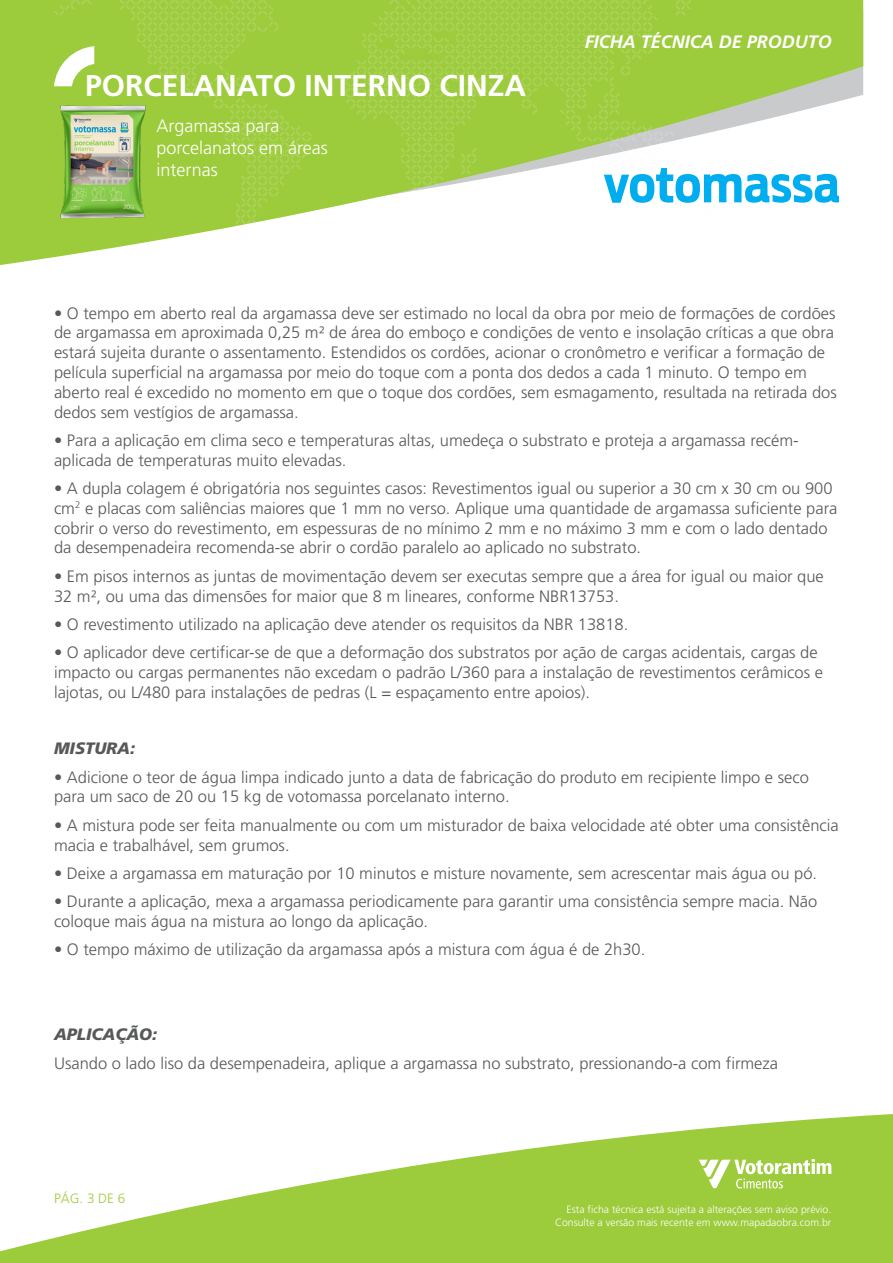
<style>
.page{position:relative;width:893px;height:1263px;background:#fff}
.page>*{position:absolute;margin:0;border:0;box-sizing:border-box;transform-origin:0 0}
.t1{font:700 30px "Frutiger LT Std";color:#fff}
.t2{font:300 18px/21.6px "Frutiger";color:#fff}
.t3{font:italic 700 18px "Frutiger LT Std";color:#fff}
.corpotexto{font:300 16.5px/19.8px "Frutiger";color:#57585a}
.t4{font:italic 900 16.5px "Frutiger LT Std";color:#57585a}
.t5{font:300 13.5px "Frutiger";color:#9ccb3b}
.t6{font:300 10.5px/12.6px "Frutiger";color:#fff;text-align:right}
</style>
<div class="page">
<svg style="left:0;top:0;width:863px;height:265px"></svg>
<svg style="left:54px;top:0;width:692px;height:240px;fill:#9ccb3b"></svg>
<svg style="left:604px;top:168px;width:235px;height:35px"></svg>
<svg style="left:54px;top:46px;width:40px;height:40px"></svg>
<svg style="left:0;top:1114px;width:893px;height:149px;fill:#9ccb3b"></svg>
<svg style="left:699px;top:1159px;width:132px;height:29px"></svg>
<img style="left:54px;top:103px;width:97px;height:118px">
<h1 class="t1" style="left:85px;top:68px;width:442px">PORCELANATO INTERNO CINZA</h1>
<p class="t2" style="left:157px;top:116px;width:173px">Argamassa para porcelanatos em áreas internas</p>
<p class="t3" style="left:585px;top:31px;width:249px">FICHA TÉCNICA DE PRODUTO</p>
<p class="corpotexto" style="left:54px;top:303px;width:784px">• O tempo em aberto real da argamassa deve ser estimado no local da obra por meio de formações de cordões de argamassa em aproximada 0,25 m² de área do emboço e condições de vento e insolação críticas a que obra estará sujeita durante o assentamento. Estendidos os cordões, acionar o cronômetro e verificar a formação de película superficial na argamassa por meio do toque com a ponta dos dedos a cada 1 minuto. O tempo em aberto real é excedido no momento em que o toque dos cordões, sem esmagamento, resultada na retirada dos dedos sem vestígios de argamassa.</p>
<p class="corpotexto" style="left:54px;top:430px;width:746px">• Para a aplicação em clima seco e temperaturas altas, umedeça o substrato e proteja a argamassa recém&shy;aplicada de temperaturas muito elevadas.</p>
<p class="corpotexto" style="left:54px;top:479px;width:785px">• A dupla colagem é obrigatória nos seguintes casos: Revestimentos igual ou superior a 30 cm x 30 cm ou 900 cm<sup>2</sup> e placas com saliências maiores que 1 mm no verso. Aplique uma quantidade de argamassa suficiente para cobrir o verso do revestimento, em espessuras de no mínimo 2 mm e no máximo 3 mm e com o lado dentado da desempenadeira recomenda-se abrir o cordão paralelo ao aplicado no substrato.</p>
<p class="corpotexto" style="left:54px;top:566px;width:771px">• Em pisos internos as juntas de movimentação devem ser executas sempre que a área for igual ou maior que<br>32 m², ou uma das dimensões for maior que 8 m lineares, conforme NBR13753.</p>
<p class="corpotexto" style="left:54px;top:614px;width:576px">• O revestimento utilizado na aplicação deve atender os requisitos da NBR 13818.</p>
<p class="corpotexto" style="left:54px;top:643px;width:770px">• O aplicador deve certificar-se de que a deformação dos substratos por ação de cargas acidentais, cargas de impacto ou cargas permanentes não excedam o padrão L/360 para a instalação de revestimentos cerâmicos e lajotas, ou L/480 para instalações de pedras (L = espaçamento entre apoios).</p>
<p class="t4" style="left:54px;top:739px;width:83px">MISTURA:</p>
<p class="corpotexto" style="left:54px;top:767px;width:756px">• Adicione o teor de água limpa indicado junto a data de fabricação do produto em recipiente limpo e seco para um saco de 20 ou 15 kg de votomassa porcelanato interno.</p>
<p class="corpotexto" style="left:54px;top:815px;width:786px">• A mistura pode ser feita manualmente ou com um misturador de baixa velocidade até obter uma consistência macia e trabalhável, sem grumos.</p>
<p class="corpotexto" style="left:54px;top:863px;width:765px">• Deixe a argamassa em maturação por 10 minutos e misture novamente, sem acrescentar mais água ou pó.</p>
<p class="corpotexto" style="left:54px;top:892px;width:765px">• Durante a aplicação, mexa a argamassa periodicamente para garantir uma consistência sempre macia. Não coloque mais água na mistura ao longo da aplicação.</p>
<p class="corpotexto" style="left:54px;top:940px;width:593px">• O tempo máximo de utilização da argamassa após a mistura com água é de 2h30.</p>
<p class="t4" style="left:54px;top:1024px;width:105px">APLICAÇÃO:</p>
<p class="corpotexto" style="left:54px;top:1053px;width:726px">Usando o lado liso da desempenadeira, aplique a argamassa no substrato, pressionando-a com firmeza</p>
<p class="t5" style="left:54px;top:1191px;width:73px">PÁG. 3 DE 6</p>
<p class="t6" style="left:555px;top:1204px;width:278px">Esta ficha técnica está sujeita a alterações sem aviso prévio.<br>Consulte a versão mais recente em www.mapadaobra.com.br</p>
</div>
